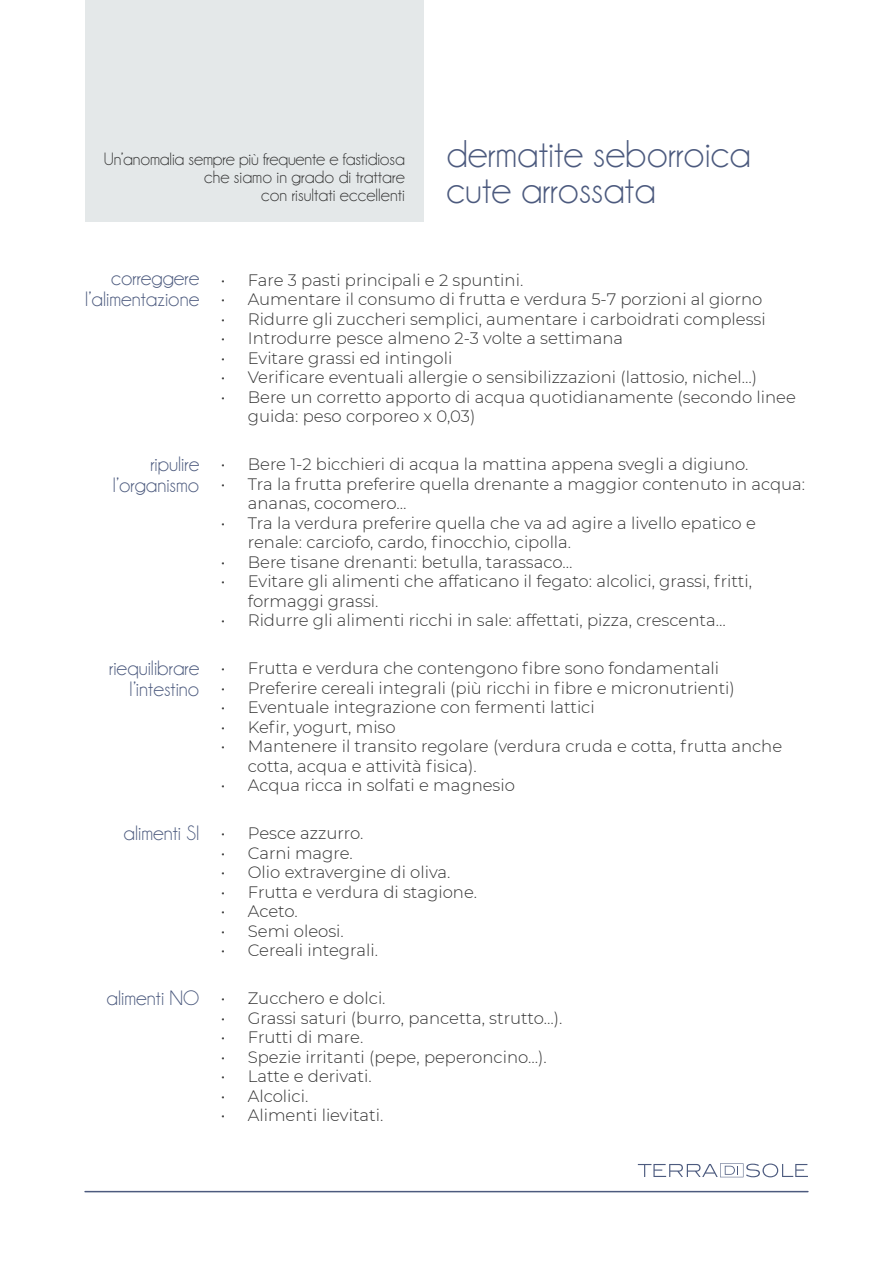
<style>
.page{position:relative;width:893px;height:1263px;background:#fff}
.page>*{position:absolute;margin:0;border:0;box-sizing:border-box;transform-origin:0 0}
.t1{font:39px/36px "Champagne&Limousines";color:#4c5a7e}
.t2{font:21px/21px "Champagne&Limousines";color:#4c5a7e;text-align:right}
.t3{font:18px/18px "Champagne&Limousines";color:#333;text-align:right}
.t4{font:300 16.5px/19.5px "Montserrat";color:#333}
</style>
<div class="page">
<div style="left:85px;top:0;width:338px;height:221px;background:#e4e8e9"></div>
<hr style="left:85px;top:1191px;width:723px;height:1px;background:#4c5a7e">
<svg style="left:638px;top:1163px;width:170px;height:14px"></svg>
<p class="t3" style="left:104px;top:151px;width:303px">Un’anomalia sempre più frequente e fastidiosa che siamo in grado di trattare<br>con risultati eccellenti</p>
<h1 class="t1" style="left:446px;top:139px;width:306px">dermatite seborroica cute arrossata</h1>
<p class="t2" style="left:85px;top:269px;width:116px">correggere l’alimentazione</p>
<p class="t4" style="left:221px;top:270px;width:304px">• Fare 3 pasti principali e 2 spuntini.</p>
<p class="t4" style="left:221px;top:289px;width:543px">• Aumentare il consumo di frutta e verdura 5-7 porzioni al giorno</p>
<p class="t4" style="left:221px;top:309px;width:546px">• Ridurre gli zuccheri semplici, aumentare i carboidrati complessi</p>
<p class="t4" style="left:221px;top:328px;width:404px">• Introdurre pesce almeno 2-3 volte a settimana</p>
<p class="t4" style="left:221px;top:348px;width:233px">• Evitare grassi ed intingoli</p>
<p class="t4" style="left:221px;top:367px;width:538px">• Verificare eventuali allergie o sensibilizzazioni (lattosio, nichel…)</p>
<p class="t4" style="left:248px;top:387px;width:550px;text-indent:-27px">• Bere un corretto apporto di acqua quotidianamente (secondo linee guida: peso corporeo x 0,03)</p>
<p class="t2" style="left:113px;top:454px;width:88px">ripulire l’organismo</p>
<p class="t4" style="left:221px;top:454px;width:529px">• Bere 1-2 bicchieri di acqua la mattina appena svegli a digiuno.</p>
<p class="t4" style="left:248px;top:474px;width:559px;text-indent:-27px">• Tra la frutta preferire quella drenante a maggior contenuto in acqua: ananas, cocomero…</p>
<p class="t4" style="left:248px;top:513px;width:510px;text-indent:-27px">• Tra la verdura preferire quella che va ad agire a livello epatico e renale: carciofo, cardo, finocchio, cipolla.</p>
<p class="t4" style="left:221px;top:552px;width:353px">• Bere tisane drenanti: betulla, tarassaco…</p>
<p class="t4" style="left:248px;top:571px;width:506px;text-indent:-27px">• Evitare gli alimenti che affaticano il fegato: alcolici, grassi, fritti, formaggi grassi.</p>
<p class="t4" style="left:221px;top:610px;width:506px">• Ridurre gli alimenti ricchi in sale: affettati, pizza, crescenta…</p>
<p class="t2" style="left:109px;top:659px;width:92px">riequilibrare l’intestino</p>
<p class="t4" style="left:221px;top:659px;width:500px">• Frutta e verdura che contengono fibre sono fondamentali</p>
<p class="t4" style="left:221px;top:678px;width:516px">• Preferire cereali integrali (più ricchi in fibre e micronutrienti)</p>
<p class="t4" style="left:221px;top:698px;width:375px">• Eventuale integrazione con fermenti lattici</p>
<p class="t4" style="left:221px;top:717px;width:176px">• Kefir, yogurt, miso</p>
<p class="t4" style="left:248px;top:737px;width:536px;text-indent:-27px">• Mantenere il transito regolare (verdura cruda e cotta, frutta anche cotta, acqua e attività fisica).</p>
<p class="t4" style="left:221px;top:776px;width:296px">• Acqua ricca in solfati e magnesio</p>
<p class="t2" style="left:124px;top:823px;width:77px">alimenti SI</p>
<p class="t2" style="left:107px;top:988px;width:94px">alimenti NO</p>
<p class="t4" style="left:221px;top:823px;width:144px">• Pesce azzurro.</p>
<p class="t4" style="left:221px;top:843px;width:134px">• Carni magre.</p>
<p class="t4" style="left:221px;top:862px;width:231px">• Olio extravergine di oliva.</p>
<p class="t4" style="left:221px;top:882px;width:258px">• Frutta e verdura di stagione.</p>
<p class="t4" style="left:221px;top:901px;width:78px">• Aceto.</p>
<p class="t4" style="left:221px;top:921px;width:125px">• Semi oleosi.</p>
<p class="t4" style="left:221px;top:940px;width:159px">• Cereali integrali.</p>
<p class="t4" style="left:221px;top:988px;width:166px">• Zucchero e dolci.</p>
<p class="t4" style="left:221px;top:1008px;width:343px">• Grassi saturi (burro, pancetta, strutto…).</p>
<p class="t4" style="left:221px;top:1027px;width:144px">• Frutti di mare.</p>
<p class="t4" style="left:221px;top:1047px;width:327px">• Spezie irritanti (pepe, peperoncino…).</p>
<p class="t4" style="left:221px;top:1066px;width:152px">• Latte e derivati.</p>
<p class="t4" style="left:221px;top:1086px;width:89px">• Alcolici.</p>
<p class="t4" style="left:221px;top:1105px;width:164px">• Alimenti lievitati.</p>
</div>
